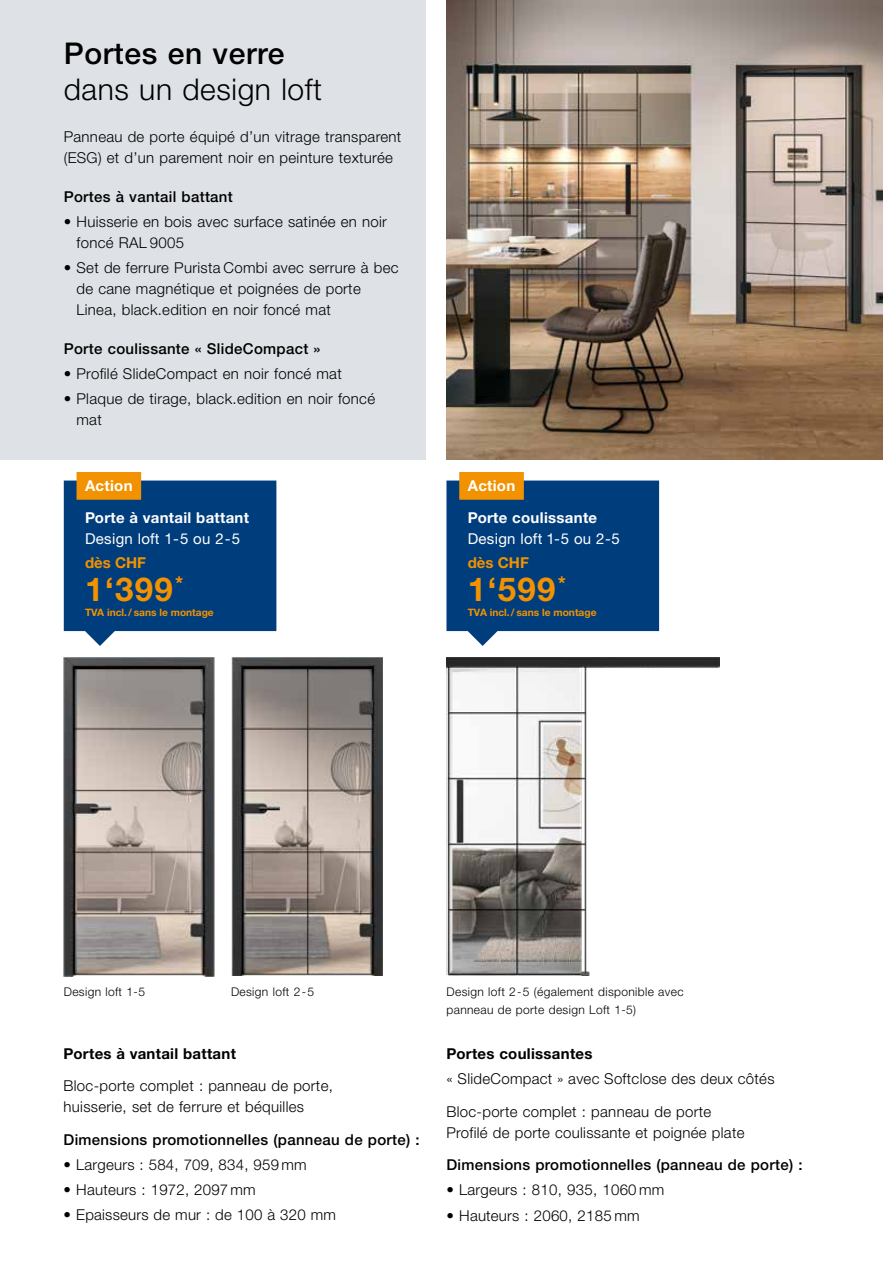
<style>
.page{position:relative;width:893px;height:1263px;background:#fff}
.page>*{position:absolute;margin:0;border:0;box-sizing:border-box;transform-origin:0 0}
.t1{font:700 33px "Hoermann Helvetica Neue";letter-spacing:.04em;color:#f39200}
.t2{font:300 30px "Hoermann Helvetica Neue";letter-spacing:.02em;color:#000}
.t3{font:500 30px "Hoermann Helvetica Neue";letter-spacing:.02em;color:#000}
.t4{font:300 15px/21px "Hoermann Helvetica Neue";letter-spacing:.02em;color:#000}
.t5{font:500 15px "Hoermann Helvetica Neue";letter-spacing:.02em;color:#000}
.t6{font:700 15px "Hoermann Helvetica Neue";letter-spacing:.02em;color:#fff}
.t7{font:700 15px "Hoermann Helvetica Neue";letter-spacing:.02em;color:#000}
.t8{font:15px "Hoermann Helvetica Neue Rm";letter-spacing:.02em;color:#fff}
.t9{font:700 15px "Hoermann Helvetica Neue";color:#f39200}
.t10{font:300 12px/18px "Hoermann Helvetica Neue";letter-spacing:.03em;color:#000}
.t11{font:700 10.2px "Hoermann Helvetica Neue";color:#f39200}
</style>
<div class="page">
<div style="left:0;top:0;width:425px;height:459px;background:#dee2e6"></div>
<img style="left:446px;top:0;width:436px;height:459px">
<img style="left:64px;top:657px;width:150px;height:319px">
<img style="left:446px;top:657px;width:274px;height:319px">
<img style="left:231px;top:657px;width:152px;height:319px">
<svg style="left:64px;top:472px;width:212px;height:174px;background:#285784"></svg>
<svg style="left:446px;top:472px;width:213px;height:174px;background:#2a5885"></svg>
<h2 class="t3" style="left:64px;top:32px;width:222px">Portes en verre</h2>
<h2 class="t2" style="left:64px;top:68px;width:260px">dans un design loft</h2>
<p class="t4" style="left:64px;top:125px;width:339px">Panneau de porte équipé d’un vitrage transparent (ESG) et d’un parement noir en peinture texturée</p>
<p class="t5" style="left:64px;top:186px;width:171px">Portes à vantail battant</p>
<p class="t4" style="left:77px;top:210px;width:312px;text-indent:-13px">• Huisserie en bois avec surface satinée en noir foncé RAL 9005</p>
<p class="t4" style="left:77px;top:256px;width:324px;text-indent:-13px">• Set de ferrure Purista Combi avec serrure à bec de cane magnétique et poignées de porte<br>Linea, black.edition en noir foncé mat</p>
<p class="t5" style="left:64px;top:338px;width:258px">Porte coulissante « SlideCompact »</p>
<p class="t4" style="left:64px;top:362px;width:279px">• Profilé SlideCompact en noir foncé mat</p>
<p class="t4" style="left:77px;top:388px;width:300px;text-indent:-13px">• Plaque de tirage, black.edition en noir foncé mat</p>
<p class="t6" style="left:85px;top:475px;width:49px">Action</p>
<p class="t6" style="left:85px;top:507px;width:166px">Porte à vantail battant</p>
<p class="t8" style="left:85px;top:528px;width:157px">Design loft 1-5 ou 2-5</p>
<p class="t9" style="left:85px;top:552px;width:63px">dès CHF</p>
<h1 class="t1" style="left:85px;top:566px;width:99px">1‘399<sup>*</sup></h1>
<p class="t11" style="left:85px;top:605px;width:130px">TVA incl./ sans le montage</p>
<p class="t6" style="left:468px;top:475px;width:49px">Action</p>
<p class="t6" style="left:468px;top:507px;width:131px">Porte coulissante</p>
<p class="t8" style="left:468px;top:528px;width:154px">Design loft 1-5 ou 2-5</p>
<p class="t9" style="left:468px;top:552px;width:63px">dès CHF</p>
<h1 class="t1" style="left:468px;top:566px;width:99px">1‘599<sup>*</sup></h1>
<p class="t11" style="left:468px;top:605px;width:130px">TVA incl./ sans le montage</p>
<p class="t10" style="left:64px;top:982px;width:83px">Design loft 1-5</p>
<p class="t10" style="left:446px;top:982px;width:239px">Design loft 2-5 (également disponible avec panneau de porte design Loft 1-5)</p>
<p class="t7" style="left:64px;top:1043px;width:174px">Portes à vantail battant</p>
<p class="t4" style="left:64px;top:1074px;width:271px">Bloc-porte complet : panneau de porte, huisserie, set de ferrure et béquilles</p>
<p class="t5" style="left:64px;top:1129px;width:358px">Dimensions promotionnelles (panneau de porte) :</p>
<p class="t4" style="left:64px;top:1153px;width:244px">• Largeurs : 584, 709, 834, 959 mm</p>
<p class="t4" style="left:64px;top:1178px;width:194px">• Hauteurs : 1972, 2097 mm</p>
<p class="t4" style="left:64px;top:1203px;width:274px">• Epaisseurs de mur : de 100 à 320 mm</p>
<p class="t10" style="left:231px;top:982px;width:84px">Design loft 2-5</p>
<p class="t7" style="left:446px;top:1043px;width:148px">Portes coulissantes</p>
<p class="t4" style="left:446px;top:1061px;width:330px;line-height:32.7px">« SlideCompact » avec Softclose des deux côtés<br>Bloc-porte complet : panneau de porte</p>
<p class="t4" style="left:446px;top:1121px;width:300px">Profilé de porte coulissante et poignée plate</p>
<p class="t5" style="left:446px;top:1154px;width:358px">Dimensions promotionnelles (panneau de porte) :</p>
<p class="t4" style="left:446px;top:1178px;width:219px">• Largeurs : 810, 935, 1060 mm</p>
<p class="t4" style="left:446px;top:1204px;width:195px">• Hauteurs : 2060, 2185 mm</p>
</div>
